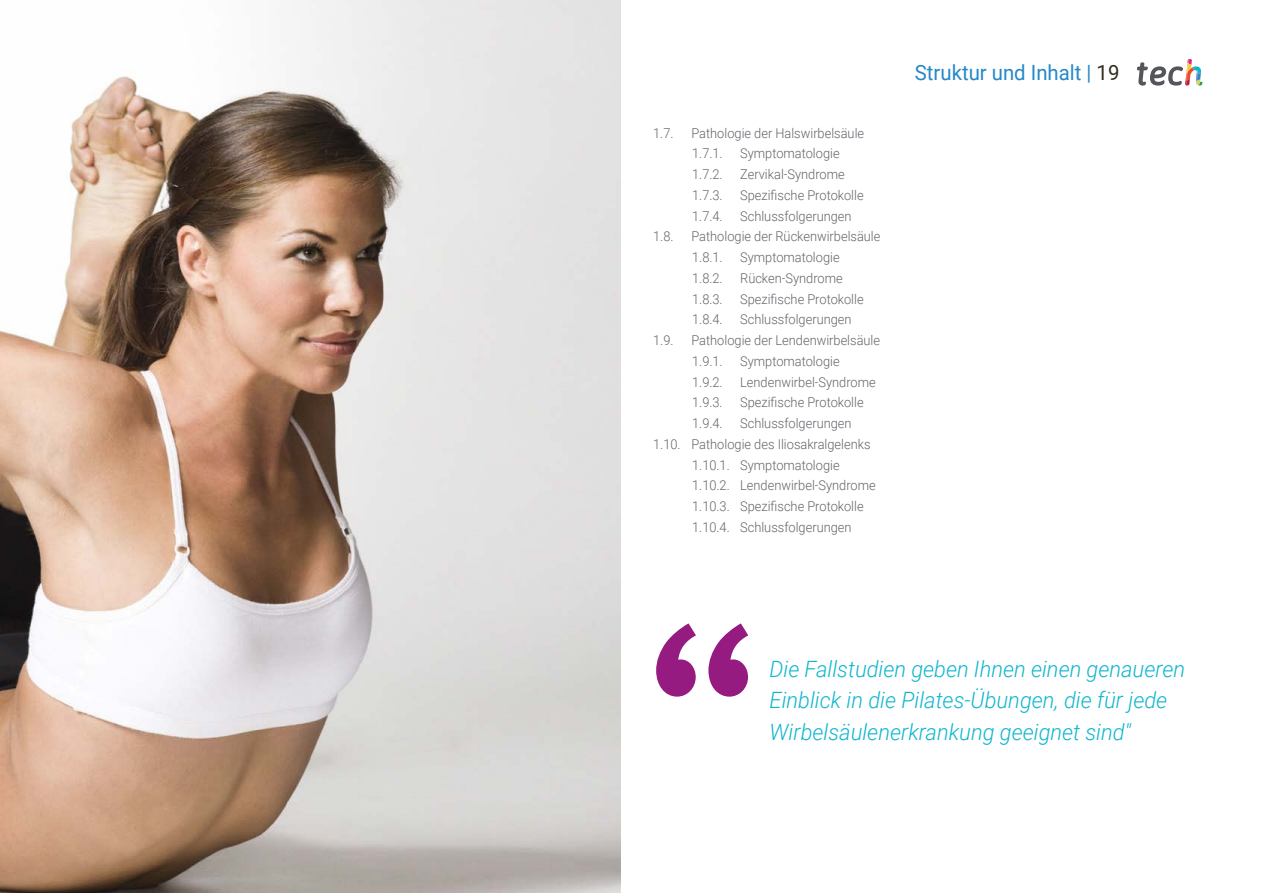
<style>
.page{position:relative;width:1263px;height:893px;background:#fff}
.page>*{position:absolute;margin:0;border:0;box-sizing:border-box;transform-origin:0 0}
.t1{font:italic 300 22.5px/31.5px "Roboto";color:#0fb6cf}
.t2{font:21px "Roboto";color:#2488c9}
.t3{font:300 13.5px/20.7px "Roboto";color:#61646a;scale:.95 1}
.s1{color:#312e20}
</style>
<div class="page">
<img style="left:0;top:0;width:621px;height:893px">
<svg style="left:1137px;top:59px;width:65px;height:27px"></svg>
<svg style="left:656px;top:623px;width:92px;height:74px"></svg>
<p class="t3" style="left:653px;top:122px;width:23px">1.7.</p>
<p class="t3" style="left:691px;top:122px;width:183px">Pathologie der Halswirbelsäule<br>1.7.1.</p>
<p class="t3" style="left:740px;top:143px;width:106px">Symptomatologie</p>
<p class="t3" style="left:692px;top:164px;width:34px">1.7.2.</p>
<p class="t3" style="left:740px;top:164px;width:112px">Zervikal-Syndrome</p>
<p class="t3" style="left:692px;top:184px;width:34px">1.7.3.</p>
<p class="t3" style="left:740px;top:184px;width:131px">Spezifische Protokolle</p>
<p class="t3" style="left:692px;top:205px;width:34px">1.7.4.</p>
<p class="t3" style="left:740px;top:205px;width:119px">Schlussfolgerungen</p>
<p class="t3" style="left:653px;top:226px;width:23px">1.8.</p>
<p class="t3" style="left:691px;top:226px;width:200px">Pathologie der Rückenwirbelsäule<br>1.8.1.</p>
<p class="t3" style="left:740px;top:247px;width:106px">Symptomatologie</p>
<p class="t3" style="left:692px;top:267px;width:34px">1.8.2.</p>
<p class="t3" style="left:740px;top:267px;width:109px">Rücken-Syndrome</p>
<p class="t3" style="left:692px;top:288px;width:34px">1.8.3.</p>
<p class="t3" style="left:740px;top:288px;width:131px">Spezifische Protokolle</p>
<p class="t3" style="left:692px;top:309px;width:34px">1.8.4.</p>
<p class="t3" style="left:740px;top:309px;width:119px">Schlussfolgerungen</p>
<p class="t3" style="left:653px;top:330px;width:23px">1.9.</p>
<p class="t3" style="left:691px;top:330px;width:200px">Pathologie der Lendenwirbelsäule<br>1.9.1.</p>
<p class="t3" style="left:740px;top:350px;width:106px">Symptomatologie</p>
<p class="t3" style="left:692px;top:371px;width:34px">1.9.2.</p>
<p class="t3" style="left:740px;top:371px;width:144px">Lendenwirbel-Syndrome</p>
<p class="t3" style="left:692px;top:392px;width:34px">1.9.3.</p>
<p class="t3" style="left:740px;top:392px;width:131px">Spezifische Protokolle</p>
<p class="t3" style="left:692px;top:413px;width:34px">1.9.4.</p>
<p class="t3" style="left:740px;top:413px;width:119px">Schlussfolgerungen</p>
<p class="t3" style="left:653px;top:433px;width:230px">1.10. Pathologie des Iliosakralgelenks</p>
<p class="t3" style="left:692px;top:454px;width:157px">1.10.1. Symptomatologie</p>
<p class="t3" style="left:692px;top:475px;width:195px">1.10.2. Lendenwirbel-Syndrome</p>
<p class="t3" style="left:692px;top:496px;width:182px">1.10.3. Spezifische Protokolle</p>
<p class="t3" style="left:692px;top:516px;width:169px">1.10.4. Schlussfolgerungen</p>
<h2 class="t2" style="left:915px;top:57px;width:206px">Struktur und Inhalt | <span class="s1">19</span></h2>
<h1 class="t1" style="left:769px;top:652px;width:417px">Die Fallstudien geben Ihnen einen genaueren<br>Einblick in die Pilates-Übungen, die für jede<br>Wirbelsäulenerkrankung geeignet sind"</h1>
</div>
